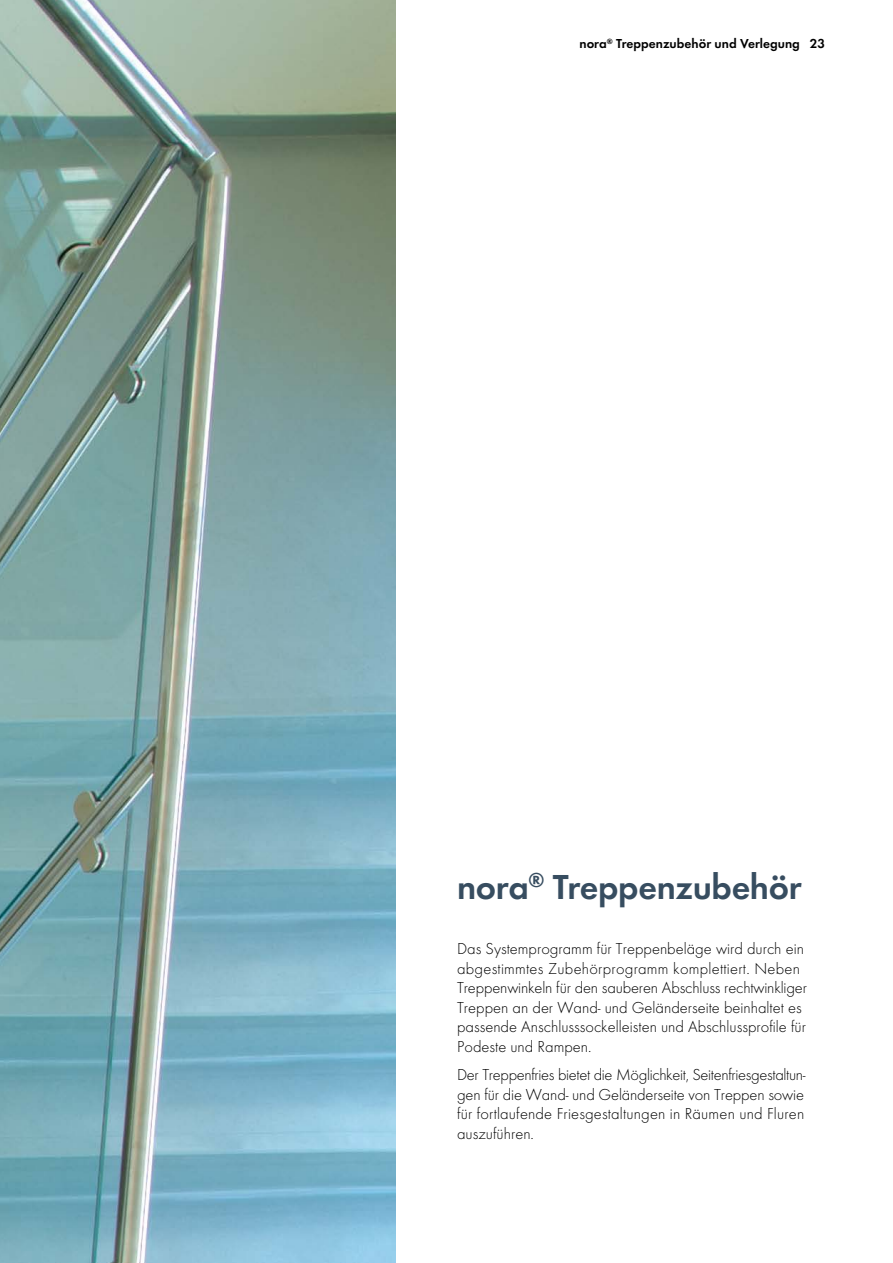
<style>
.page{position:relative;width:893px;height:1263px;background:#fff}
.page>*{position:absolute;margin:0;border:0;box-sizing:border-box;transform-origin:0 0}
.t1{font:36px "Futura Dem";letter-spacing:-.01em;color:#374d60}
.t2{font:300 16.5px/19.5px "Futura";color:#000}
.t3{font:13.5px "Futura Dem";color:#000}
</style>
<div class="page">
<img style="left:0;top:0;width:395px;height:1263px">
<p class="t3" style="left:579px;top:34px;width:247px">nora<sup>®</sup> Treppenzubehör und Verlegung 23</p>
<h1 class="t1" style="left:457px;top:861px;width:346px">nora<sup>®</sup> Treppenzubehör</h1>
<p class="t2" style="left:457px;top:939px;width:351px">Das Systemprogramm für Treppenbeläge wird durch ein abgestimmtes Zubehörprogramm komplettiert. Neben Treppenwinkeln für den sauberen Abschluss rechtwinkliger Treppen an der Wand- und Geländerseite beinhaltet es passende Anschlusssockelleisten und Abschlussprofile für Podeste und Rampen.</p>
<p class="t2" style="left:457px;top:1065px;width:350px;text-align:justify">Der Treppenfries bietet die Möglichkeit, Seitenfriesgestaltun&shy;gen für die Wand- und Geländerseite von Treppen sowie für fortlaufende Friesgestaltungen in Räumen und Fluren auszuführen.</p>
</div>
